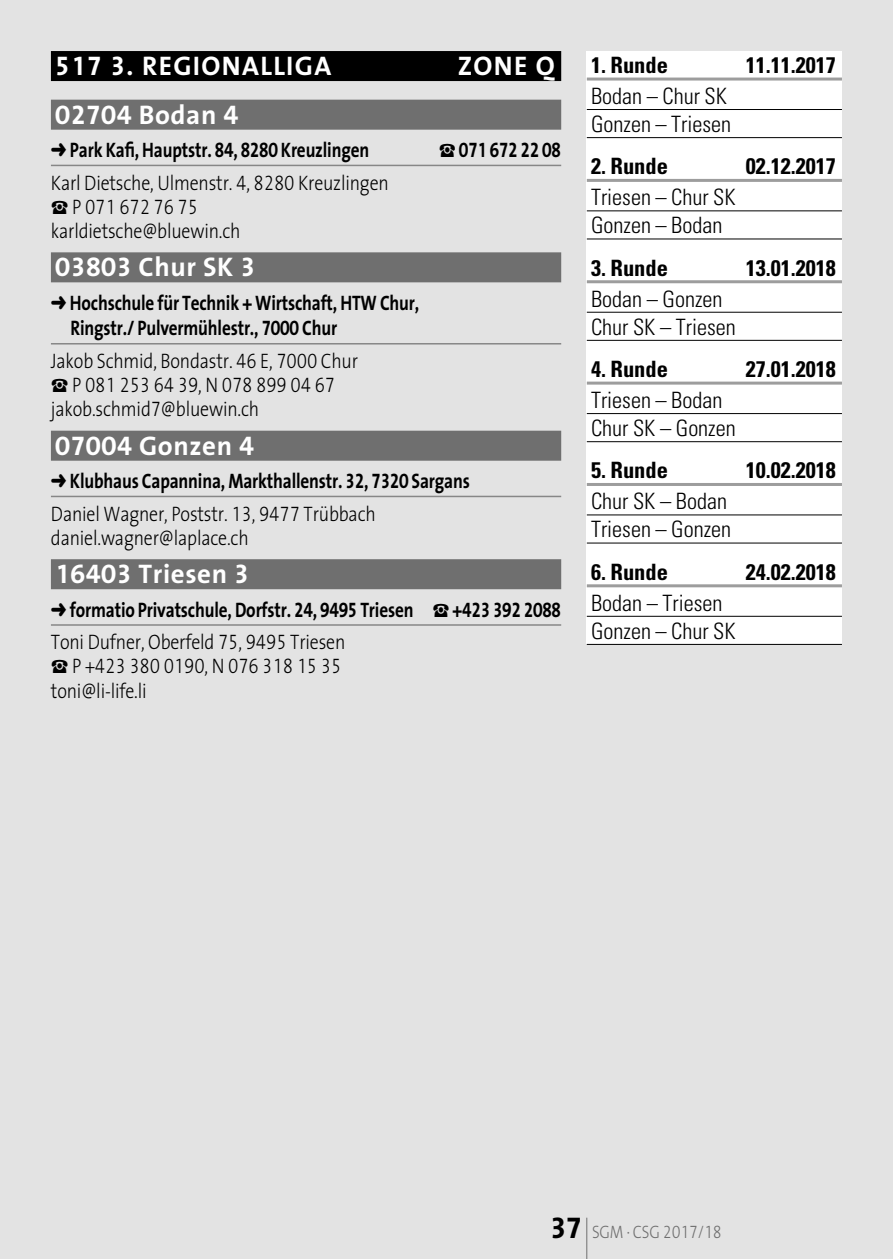
<style>
.page{position:relative;width:893px;height:1259px;background:#e3e3e3}
.page>*{position:absolute;margin:0;border:0;box-sizing:border-box;transform-origin:0 0}
.t1{font:27px "The Sans 7 Bold Tab";letter-spacing:.02em;color:#fff}
.t2{font:300 condensed 22.5px/28.2px "Univers LT Std";color:#000}
.t3{font:700 condensed 22.5px "Univers LT Std";color:#000}
.t4{font:21px/24.3px "The Sans 3 Light Tab";letter-spacing:-.01em;color:#000;scale:.85 1}
.t5{font:21px/25.5px "The Sans 7 Bold Tab";letter-spacing:-.01em;color:#000;scale:.82 1}
.t6{font:18px "The Sans 3 Light Tab";letter-spacing:-.01em;color:#6f6f6f;scale:.85 1}
.s1{font-family:"The Sans 7 Bold Tab";font-size:30px;color:#000}
</style>
<div class="page">
<hr style="left:586px;top:1217px;width:1px;height:42px;background:#6f6f6f">
<div style="left:587px;top:51px;width:255px;height:592px;background:#fff"></div>
<hr style="left:587px;top:78px;width:255px;height:3px;background:#9d9d9d">
<hr style="left:587px;top:109px;width:255px;height:1px;background:#000">
<hr style="left:587px;top:137px;width:255px;height:1px;background:#000">
<hr style="left:587px;top:179px;width:255px;height:3px;background:#9d9d9d">
<hr style="left:587px;top:210px;width:255px;height:1px;background:#000">
<hr style="left:587px;top:238px;width:255px;height:1px;background:#000">
<hr style="left:587px;top:280px;width:255px;height:3px;background:#9d9d9d">
<hr style="left:587px;top:312px;width:255px;height:1px;background:#000">
<hr style="left:587px;top:340px;width:255px;height:1px;background:#000">
<hr style="left:587px;top:381px;width:255px;height:3px;background:#9d9d9d">
<hr style="left:587px;top:413px;width:255px;height:1px;background:#000">
<hr style="left:587px;top:441px;width:255px;height:1px;background:#000">
<hr style="left:587px;top:483px;width:255px;height:3px;background:#9d9d9d">
<hr style="left:587px;top:514px;width:255px;height:1px;background:#000">
<hr style="left:587px;top:542px;width:255px;height:1px;background:#000">
<hr style="left:587px;top:584px;width:255px;height:3px;background:#9d9d9d">
<hr style="left:587px;top:616px;width:255px;height:1px;background:#000">
<hr style="left:587px;top:644px;width:255px;height:1px;background:#000">
<div style="left:51px;top:51px;width:510px;height:30px;background:#000"></div>
<div style="left:51px;top:100px;width:510px;height:30px;background:#6f6f6f"></div>
<hr style="left:51px;top:165px;width:510px;height:1px;background:#878787">
<div style="left:51px;top:252px;width:510px;height:30px;background:#6f6f6f"></div>
<hr style="left:51px;top:343px;width:510px;height:1px;background:#878787">
<div style="left:51px;top:431px;width:510px;height:30px;background:#6f6f6f"></div>
<hr style="left:51px;top:496px;width:510px;height:1px;background:#878787">
<div style="left:51px;top:559px;width:510px;height:30px;background:#6f6f6f"></div>
<hr style="left:51px;top:624px;width:510px;height:2px;background:#878787">
<p class="t1" style="left:55px;top:43px;width:119px">517 3. Regionalliga</p>
<p class="t1" style="left:458px;top:43px;width:35px">Zone</p>
<p class="t1" style="left:536px;top:43px;width:20px">Q</p>
<p class="t1" style="left:55px;top:92px;width:185px">02704 Bodan 4</p>
<p class="t5" style="left:51px;top:137px;width:390px">➜ Park Kafi, Hauptstr. 84, 8280 Kreuzlingen</p>
<p class="t5" style="left:439px;top:137px;width:151px">☎ 071 672 22 08</p>
<p class="t4" style="left:51px;top:170px;width:399px">Karl Dietsche, Ulmenstr. 4, 8280 Kreuzlingen ☎ P 071 672 76 75 karldietsche@bluewin.ch</p>
<p class="t1" style="left:55px;top:245px;width:201px">03803 Chur SK 3</p>
<p class="t5" style="left:70px;top:289px;width:427px;text-indent:-20px">➜ Hochschule für Technik + Wirtschaft, HTW Chur,<br>Ringstr./ Pulvermühlestr., 7000 Chur</p>
<p class="t4" style="left:51px;top:348px;width:363px">Jakob Schmid, Bondastr. 46 E, 7000 Chur ☎ P 081 253 64 39, N 078 899 04 67 jakob.schmid7@bluewin.ch</p>
<p class="t1" style="left:55px;top:423px;width:200px">07004 Gonzen 4</p>
<p class="t5" style="left:51px;top:468px;width:513px">➜ Klubhaus Capannina, Markthallenstr. 32, 7320 Sargans</p>
<p class="t4" style="left:51px;top:501px;width:384px">Daniel Wagner, Poststr. 13, 9477 Trübbach daniel.wagner@laplace.ch</p>
<p class="t1" style="left:55px;top:551px;width:195px">16403 Triesen 3</p>
<p class="t5" style="left:51px;top:596px;width:623px">➜ formatio Privatschule, Dorfstr. 24, 9495 Triesen ☎ +423 392 2088</p>
<p class="t4" style="left:51px;top:629px;width:348px">Toni Dufner, Oberfeld 75, 9495 Triesen ☎ P +423 380 0190, N 076 318 15 35 toni@li-life.li</p>
<p class="t3" style="left:591px;top:51px;width:78px">1. Runde</p>
<p class="t3" style="left:746px;top:51px;width:91px">11.11.2017</p>
<p class="t2" style="left:591px;top:82px;width:142px">Bodan – Chur SK<br>Gonzen – Triesen</p>
<p class="t3" style="left:591px;top:153px;width:78px">2. Runde</p>
<p class="t3" style="left:746px;top:153px;width:91px">02.12.2017</p>
<p class="t2" style="left:591px;top:183px;width:146px">Triesen – Chur SK<br>Gonzen – Bodan</p>
<p class="t3" style="left:591px;top:254px;width:78px">3. Runde</p>
<p class="t3" style="left:746px;top:254px;width:91px">13.01.2018</p>
<p class="t2" style="left:591px;top:285px;width:146px">Bodan – Gonzen<br>Chur SK – Triesen</p>
<p class="t3" style="left:591px;top:355px;width:78px">4. Runde</p>
<p class="t3" style="left:746px;top:355px;width:91px">27.01.2018</p>
<p class="t2" style="left:591px;top:386px;width:146px">Triesen – Bodan<br>Chur SK – Gonzen</p>
<p class="t3" style="left:591px;top:457px;width:78px">5. Runde</p>
<p class="t3" style="left:746px;top:457px;width:91px">10.02.2018</p>
<p class="t2" style="left:591px;top:487px;width:142px">Chur SK – Bodan<br>Triesen – Gonzen</p>
<p class="t3" style="left:591px;top:558px;width:78px">6. Runde</p>
<p class="t3" style="left:746px;top:558px;width:91px">24.02.2018</p>
<p class="t2" style="left:591px;top:588px;width:146px">Bodan – Triesen<br>Gonzen – Chur SK</p>
<p class="t6" style="left:550px;top:1217px;width:203px"><span class="s1">37</span> SGM · CSG 2017/18</p>
</div>
